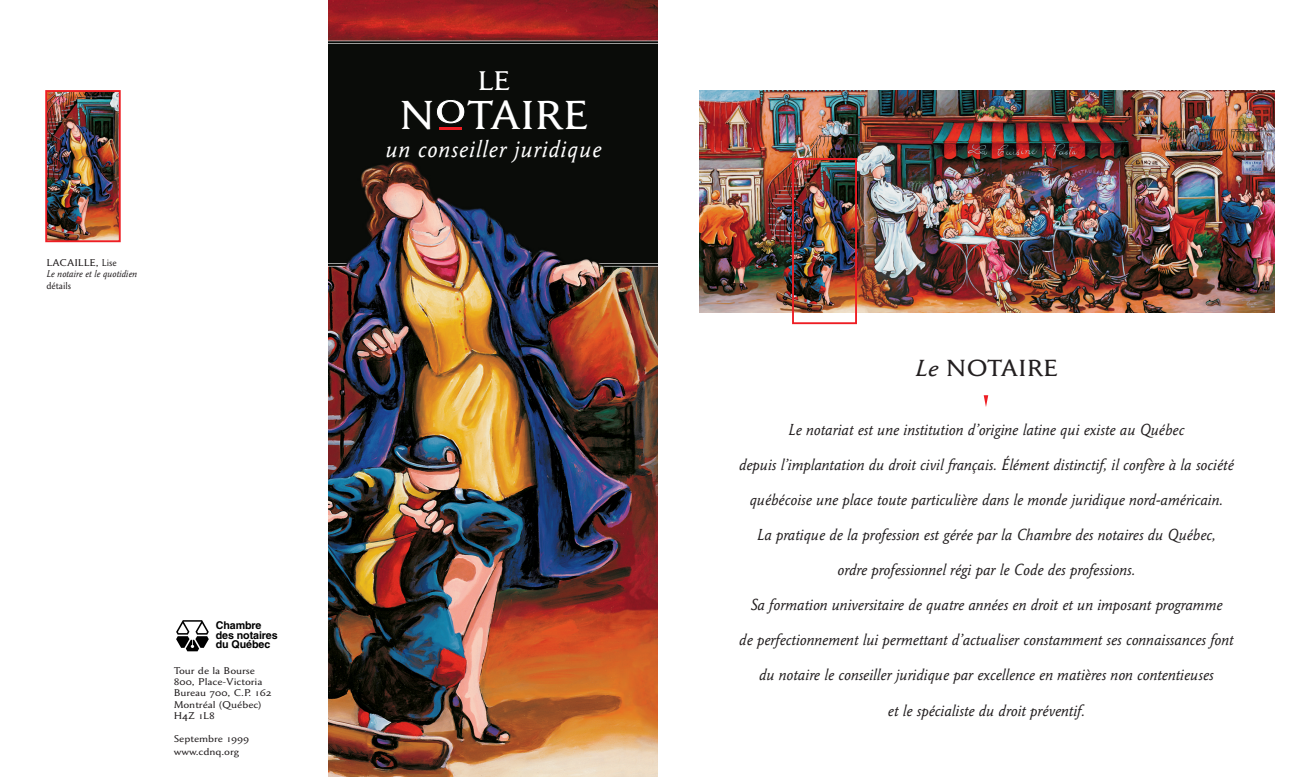
<style>
.page{position:relative;width:1314px;height:777px;background:#fff}
.page>*{position:absolute;margin:0;border:0;box-sizing:border-box;transform-origin:0 0}
.t1{font:41.25px "Garaline";letter-spacing:-.005em;color:#fff;scale:1.2 1}
.t2{font:27.5px "Garaline";color:#fff;scale:1.2 1}
.t3{font:italic 24.25px "Garaline";letter-spacing:.04em;color:#fff}
.t4{font:23.75px "Garaline";color:#231f20;scale:1.2 1}
.t5{font:italic 16.25px/35px "Garaline";color:#231f20;text-align:center}
.t6{font:700 10.75px/9.6px "Helvetica";letter-spacing:-.01em;color:#000}
.t7{font:10px/11.2px "Garaline";color:#231f20;scale:1.2 1}
.t8{font:italic 10px "Garaline";letter-spacing:-.005em;color:#231f20}
.t9{font:10px "Garaline";color:#231f20}
.s1{font-weight:700;font-size:34.25px}
.s2{font-style:italic}
</style>
<div class="page">
<svg style="left:984px;top:90px;width:4px;height:317px"></svg>
<img style="left:48px;top:93px;width:70px;height:146px">
<div style="left:45px;top:90px;width:76px;height:152px;border:2px solid #ee1d23"></div>
<img style="left:329px;top:0;width:328px;height:776px">
<svg style="left:176px;top:620px;width:33px;height:31px"></svg>
<img style="left:699px;top:91px;width:576px;height:221px">
<div style="left:792px;top:158px;width:65px;height:166px;border:2px solid #ee1d23"></div>
<hr style="left:440px;top:127px;width:22px;height:2px;background:#ee1d23">
<p class="t7" style="left:47px;top:258px;width:60px">LACAILLE, Lise</p>
<p class="t8" style="left:47px;top:270px;width:92px">Le notaire et le quotidien</p>
<p class="t9" style="left:47px;top:281px;width:26px">détails</p>
<h2 class="t2" style="left:477px;top:70px;width:29px">LE</h2>
<h1 class="t1" style="left:399px;top:99px;width:159px">N<span class="s1">O</span>TAIRE</h1>
<h3 class="t3" style="left:385px;top:139px;width:217px">un conseiller juridique</h3>
<p class="t6" style="left:216px;top:621px;width:63px">Chambre des notaires du Québec</p>
<p class="t7" style="left:174px;top:665px;width:83px">Tour de la Bourse<br>800, Place-Victoria<br>Bureau 700, C.P. 162<br>Montréal (Québec)<br>H4Z 1L8</p>
<p class="t7" style="left:174px;top:732px;width:64px;line-height:13.8px">Septembre 1999 www.cdnq.org</p>
<h3 class="t4" style="left:914px;top:359px;width:121px"><span class="s2">Le</span> NOTAIRE</h3>
<p class="t5" style="left:739px;top:413px;width:496px">Le notariat est une institution d’origine latine qui existe au Québec<br>depuis l’implantation du droit civil français. Élément distinctif, il confère à la société québécoise une place toute particulière dans le monde juridique nord-américain.<br>La pratique de la profession est gérée par la Chambre des notaires du Québec,<br>ordre professionnel régi par le Code des professions.<br>Sa formation universitaire de quatre années en droit et un imposant programme<br>de perfectionnement lui permettant d’actualiser constamment ses connaissances font du notaire le conseiller juridique par excellence en matières non contentieuses<br>et le spécialiste du droit préventif.</p>
</div>
